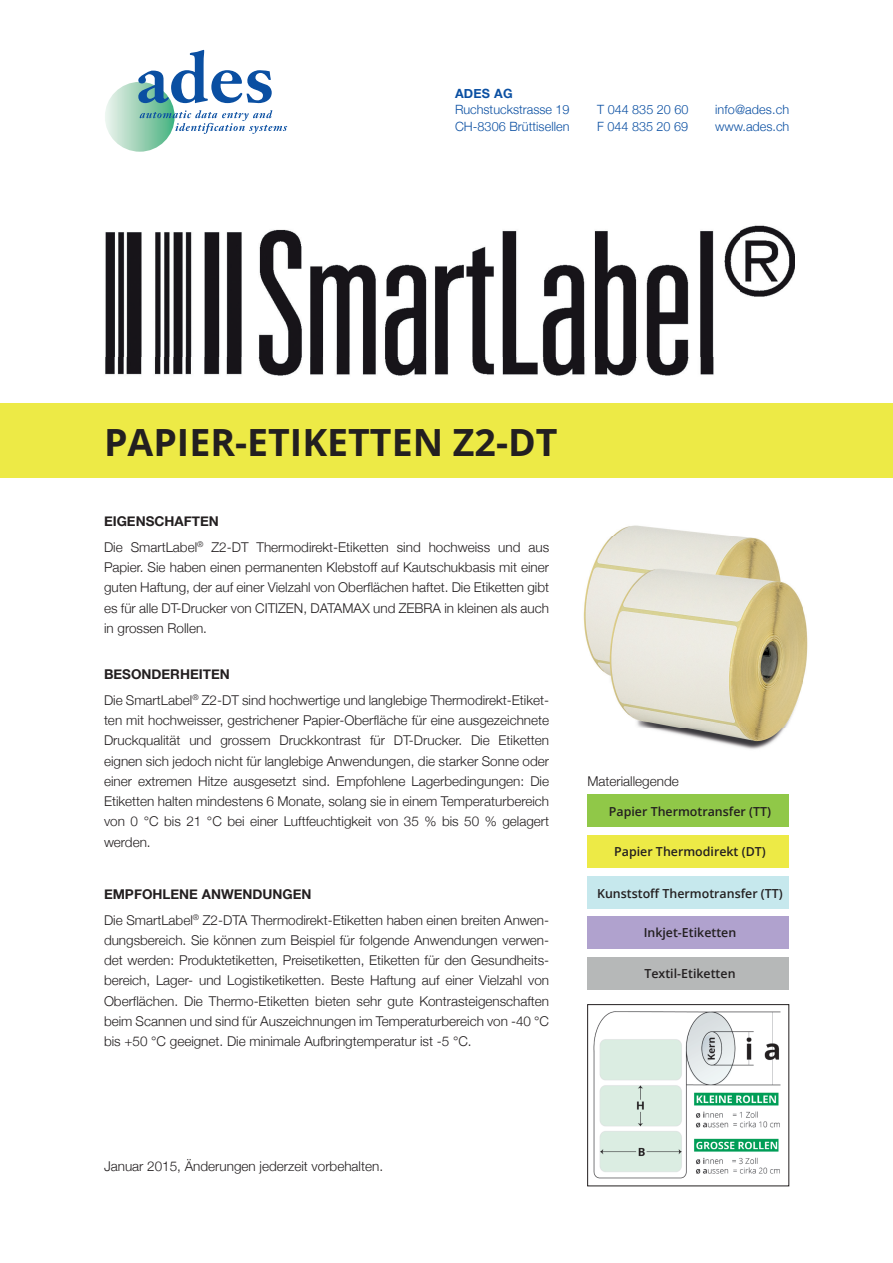
<style>
.page{position:relative;width:893px;height:1263px;background:#fff}
.page>*{position:absolute;margin:0;border:0;box-sizing:border-box;transform-origin:0 0}
.t1{font:700 37.5px "Open Sans";color:#231f20}
.t2{font:300 13.5px/20.2px "Helvetica Neue";color:#231f20}
.t3{font:300 12.75px/16.5px "Helvetica Neue";color:#0a4fa2}
.t4{font:700 12.75px "Helvetica Neue";letter-spacing:.02em;color:#0a4fa2}
.t5{font:600 12.45px "Open Sans";color:#231f20}
.s1{font-weight:700}
</style>
<div class="page">
<div style="left:0;top:404px;width:893px;height:74px;background:#edea46"></div>
<img style="left:105px;top:82px;width:69px;height:70px">
<svg style="left:140px;top:110px;width:147px;height:24px"></svg>
<svg style="left:138px;top:50px;width:134px;height:53px"></svg>
<img style="left:587px;top:1004px;width:203px;height:183px">
<div style="left:587px;top:1004px;width:202px;height:182px;border:1px solid #231f20"></div>
<div style="left:588px;top:794px;width:201px;height:33px;background:#90c848"></div>
<div style="left:588px;top:835px;width:201px;height:33px;background:#edea46"></div>
<div style="left:588px;top:876px;width:201px;height:32px;background:#c6e8ed"></div>
<div style="left:588px;top:916px;width:201px;height:32px;background:#b0a2ce"></div>
<div style="left:588px;top:957px;width:201px;height:33px;background:#b6b8b8"></div>
<img style="left:613px;top:525px;width:115px;height:11px">
<img style="left:583px;top:536px;width:225px;height:213px">
<img style="left:105px;top:225px;width:690px;height:151px">
<p class="t4" style="left:455px;top:83px;width:59px">ADES AG</p>
<p class="t3" style="left:455px;top:101px;width:116px">Ruchstuckstrasse 19<br>CH-8306 Brüttisellen</p>
<p class="t3" style="left:597px;top:101px;width:93px">T 044 835 20 60<br>F 044 835 20 69</p>
<p class="t3" style="left:715px;top:101px;width:76px">info@ades.ch www.ades.ch</p>
<h1 class="t1" style="left:104px;top:416px;width:455px">PAPIER-ETIKETTEN Z2-DT</h1>
<p class="t2" style="left:104px;top:508px;width:447px;line-height:25.5px"><span class="s1">EIGENSCHAFTEN<br></span>Die SmartLabel<sup>®</sup> Z2-DT Thermodirekt-Etiketten sind hochweiss und aus</p>
<p class="t2" style="left:104px;top:556px;width:447px;text-align:justify">Papier. Sie haben einen permanenten Klebstoff auf Kautschukbasis mit einer guten Haftung, der auf einer Vielzahl von Oberflächen haftet. Die Etiketten gibt es für alle DT-Drucker von CITIZEN, DATAMAX und ZEBRA in kleinen als auch in grossen Rollen.</p>
<p class="t2" style="left:104px;top:661px;width:447px;line-height:25.5px"><span class="s1">BESONDERHEITEN<br></span>Die SmartLabel<sup>®</sup> Z2-DT sind hochwertige und langlebige Thermodirekt-Etiket-</p>
<p class="t2" style="left:104px;top:709px;width:447px;text-align:justify">ten mit hochweisser, gestrichener Papier-Oberfläche für eine ausgezeichnete Druckqualität und grossem Druckkontrast für DT-Drucker. Die Etiketten eignen sich jedoch nicht für langlebige Anwendungen, die starker Sonne oder einer extremen Hitze ausgesetzt sind. Empfohlene Lagerbedingungen: Die Etiketten halten mindestens 6 Monate, solang sie in einem Temperaturbereich von 0 °C bis 21 °C bei einer Luftfeuchtigkeit von 35 % bis 50 % gelagert werden.</p>
<p class="t2" style="left:104px;top:881px;width:447px;line-height:25.5px"><span class="s1">EMPFOHLENE ANWENDUNGEN<br></span>Die SmartLabel<sup>®</sup> Z2-DTA Thermodirekt-Etiketten haben einen breiten Anwen-</p>
<p class="t2" style="left:104px;top:929px;width:447px;text-align:justify">dungsbereich. Sie können zum Beispiel für folgende Anwendungen verwen&shy;det werden: Produktetiketten, Preisetiketten, Etiketten für den Gesundheits&shy;bereich, Lager- und Logistiketiketten. Beste Haftung auf einer Vielzahl von Oberflächen. Die Thermo-Etiketten bieten sehr gute Kontrasteigenschaften beim Scannen und sind für Auszeichnungen im Temperaturbereich von -40 °C bis +50 °C geeignet. Die minimale Aufbringtemperatur ist -5 °C.</p>
<p class="t2" style="left:587px;top:770px;width:93px">Materiallegende</p>
<p class="t5" style="left:609px;top:803px;width:164px">Papier Thermotransfer (TT)</p>
<p class="t5" style="left:614px;top:843px;width:153px">Papier Thermodirekt (DT)</p>
<p class="t5" style="left:597px;top:884px;width:187px">Kunststoff Thermotransfer (TT)</p>
<p class="t5" style="left:644px;top:923px;width:94px">Inkjet-Etiketten</p>
<p class="t5" style="left:644px;top:965px;width:93px">Textil-Etiketten</p>
<p class="t2" style="left:104px;top:1155px;width:281px">Januar 2015, Änderungen jederzeit vorbehalten.</p>
</div>
